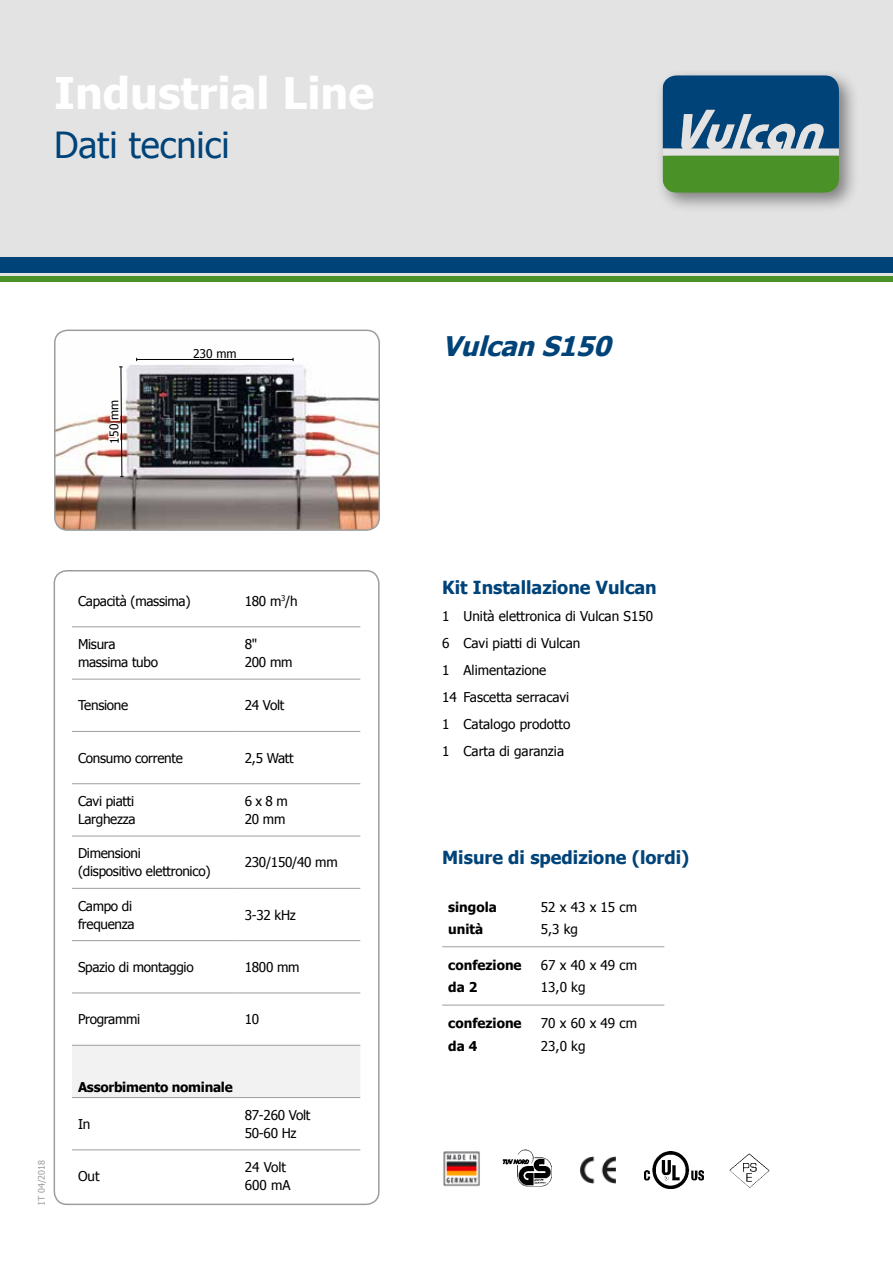
<style>
.page{position:relative;width:893px;height:1263px;background:#fff}
.page>*{position:absolute;margin:0;border:0;box-sizing:border-box;transform-origin:0 0}
.t1{font:700 43.5px "Tahoma";color:#fff}
.t2{font:36px "Tahoma";color:#004379}
.t3{font:italic 700 27px "Tahoma";color:#004379}
.t4{font:700 18px "Tahoma";color:#004379}
.t5{font:13.5px/18px "Tahoma";letter-spacing:-.02em;color:#000}
.t6{font:13.5px/27px "Tahoma";color:#000}
.t7{font:700 13.5px/22.5px "Tahoma";color:#000}
.t8{font:700 13.5px "Tahoma";letter-spacing:-.02em;color:#000}
.t9{font:12px "Tahoma";letter-spacing:-.005em;color:#000}
.t10{font:9px "Tahoma";color:#9d9d9c}
</style>
<div class="page">
<div style="left:0;top:0;width:893px;height:261px;background:#e3e3e3"></div>
<div style="left:0;top:257px;width:893px;height:18px;background:#004379"></div>
<hr style="left:0;top:274px;width:893px;height:3px;background:#e3e3e3">
<div style="left:0;top:277px;width:893px;height:5px;background:#4a9228"></div>
<div style="left:54px;top:570px;width:326px;height:635px;border:2px solid #9d9d9c;border-radius:13px"></div>
<div style="left:655px;top:68px;width:205px;height:145px;background:#000;opacity:.45"></div>
<svg style="left:663px;top:75px;width:176px;height:118px"></svg>
<img style="left:443px;top:1151px;width:37px;height:36px">
<img style="left:502px;top:1149px;width:50px;height:38px">
<img style="left:580px;top:1156px;width:36px;height:28px">
<svg style="left:742px;top:1153px;width:7px;height:6px"></svg>
<img style="left:644px;top:1152px;width:59px;height:36px">
<img style="left:55px;top:330px;width:324px;height:200px">
<div style="left:54px;top:330px;width:326px;height:201px;border:2px solid #9d9d9c;border-radius:13px"></div>
<hr style="left:442px;top:946px;width:93px;height:1px;background:#9d9d9c">
<hr style="left:535px;top:946px;width:129px;height:1px;background:#9d9d9c">
<hr style="left:442px;top:1005px;width:93px;height:1px;background:#9d9d9c">
<hr style="left:535px;top:1005px;width:129px;height:1px;background:#9d9d9c">
<div style="left:72px;top:1046px;width:288px;height:51px;background:#f2f2f2"></div>
<hr style="left:72px;top:626px;width:167px;height:1px;background:#9d9d9c">
<hr style="left:239px;top:626px;width:121px;height:1px;background:#9d9d9c">
<hr style="left:72px;top:679px;width:167px;height:1px;background:#9d9d9c">
<hr style="left:239px;top:679px;width:121px;height:1px;background:#9d9d9c">
<hr style="left:72px;top:731px;width:167px;height:1px;background:#9d9d9c">
<hr style="left:239px;top:731px;width:121px;height:1px;background:#9d9d9c">
<hr style="left:72px;top:783px;width:167px;height:1px;background:#9d9d9c">
<hr style="left:239px;top:783px;width:121px;height:1px;background:#9d9d9c">
<hr style="left:72px;top:836px;width:167px;height:1px;background:#9d9d9c">
<hr style="left:239px;top:836px;width:121px;height:1px;background:#9d9d9c">
<hr style="left:72px;top:888px;width:167px;height:1px;background:#9d9d9c">
<hr style="left:239px;top:888px;width:121px;height:1px;background:#9d9d9c">
<hr style="left:72px;top:940px;width:167px;height:1px;background:#9d9d9c">
<hr style="left:239px;top:940px;width:121px;height:1px;background:#9d9d9c">
<hr style="left:72px;top:992px;width:167px;height:1px;background:#9d9d9c">
<hr style="left:239px;top:992px;width:121px;height:1px;background:#9d9d9c">
<hr style="left:72px;top:1045px;width:167px;height:1px;background:#9d9d9c">
<hr style="left:239px;top:1045px;width:121px;height:1px;background:#9d9d9c">
<hr style="left:72px;top:1097px;width:167px;height:1px;background:#9d9d9c">
<hr style="left:239px;top:1097px;width:121px;height:1px;background:#9d9d9c">
<hr style="left:72px;top:1149px;width:167px;height:1px;background:#9d9d9c">
<hr style="left:239px;top:1149px;width:121px;height:1px;background:#9d9d9c">
<svg style="left:106px;top:366px;width:18px;height:111px"></svg>
<hr style="left:137px;top:359px;width:156px;height:1px;background:#000">
<h1 class="t1" style="left:54px;top:62px;width:322px">Industrial Line</h1>
<h2 class="t2" style="left:54px;top:121px;width:177px">Dati tecnici</h2>
<p class="t9" style="left:106px;top:444px;width:45px;rotate:-90deg">150 mm</p>
<p class="t9" style="left:193px;top:345px;width:45px">230 mm</p>
<p class="t10" style="left:35px;top:1204px;width:46px;rotate:-90deg">IT 04/2018</p>
<p class="t5" style="left:78px;top:591px;width:114px">Capacità (massima)</p>
<p class="t5" style="left:245px;top:591px;width:54px">180 m<sup>3</sup>/h</p>
<p class="t5" style="left:78px;top:635px;width:82px">Misura massima tubo</p>
<p class="t5" style="left:245px;top:635px;width:49px">8"<br>200 mm</p>
<p class="t5" style="left:78px;top:696px;width:52px">Tensione</p>
<p class="t5" style="left:245px;top:696px;width:41px">24 Volt</p>
<p class="t5" style="left:78px;top:748px;width:106px">Consumo corrente</p>
<p class="t5" style="left:245px;top:748px;width:50px">2,5 Watt</p>
<p class="t5" style="left:78px;top:791px;width:59px">Cavi piatti<br>Larghezza</p>
<p class="t5" style="left:245px;top:791px;width:44px">6 x 8 m<br>20 mm</p>
<p class="t5" style="left:78px;top:844px;width:134px">Dimensioni<br>(dispositivo elettronico)</p>
<p class="t5" style="left:245px;top:853px;width:94px">230/150/40 mm</p>
<p class="t5" style="left:78px;top:896px;width:58px">Campo di frequenza</p>
<p class="t5" style="left:245px;top:905px;width:53px">3-32 kHz</p>
<p class="t5" style="left:78px;top:957px;width:117px">Spazio di montaggio</p>
<p class="t5" style="left:245px;top:957px;width:56px">1800 mm</p>
<p class="t5" style="left:78px;top:1010px;width:64px">Programmi</p>
<p class="t5" style="left:245px;top:1010px;width:16px">10</p>
<p class="t8" style="left:78px;top:1077px;width:156px">Assorbimento nominale</p>
<p class="t5" style="left:78px;top:1114px;width:14px">In</p>
<p class="t5" style="left:245px;top:1105px;width:67px">87-260 Volt<br>50-60 Hz</p>
<p class="t5" style="left:78px;top:1166px;width:23px">Out</p>
<p class="t6" style="left:245px;top:1157px;width:47px;line-height:18px">24 Volt<br>600 mA</p>
<h3 class="t3" style="left:442px;top:327px;width:179px">Vulcan S150</h3>
<h3 class="t4" style="left:442px;top:575px;width:216px">Kit Installazione Vulcan</h3>
<p class="t6" style="left:442px;top:602px;width:212px">1 Unità elettronica di Vulcan S150<br>6 Cavi piatti di Vulcan<br>1 Alimentazione<br>14 Fascetta serracavi<br>1 Catalogo prodotto<br>1 Carta di garanzia</p>
<h3 class="t4" style="left:442px;top:845px;width:249px">Misure di spedizione (lordi)</h3>
<p class="t7" style="left:448px;top:894px;width:50px">singola unità</p>
<p class="t5" style="left:541px;top:895px;width:98px;line-height:22.5px">52 x 43 x 15 cm<br>5,3 kg</p>
<p class="t7" style="left:448px;top:953px;width:75px">confezione da 2</p>
<p class="t6" style="left:541px;top:953px;width:98px;line-height:22.5px">67 x 40 x 49 cm<br>13,0 kg</p>
<p class="t7" style="left:448px;top:1011px;width:75px">confezione da 4</p>
<p class="t6" style="left:541px;top:1011px;width:98px;line-height:22.5px">70 x 60 x 49 cm<br>23,0 kg</p>
</div>
